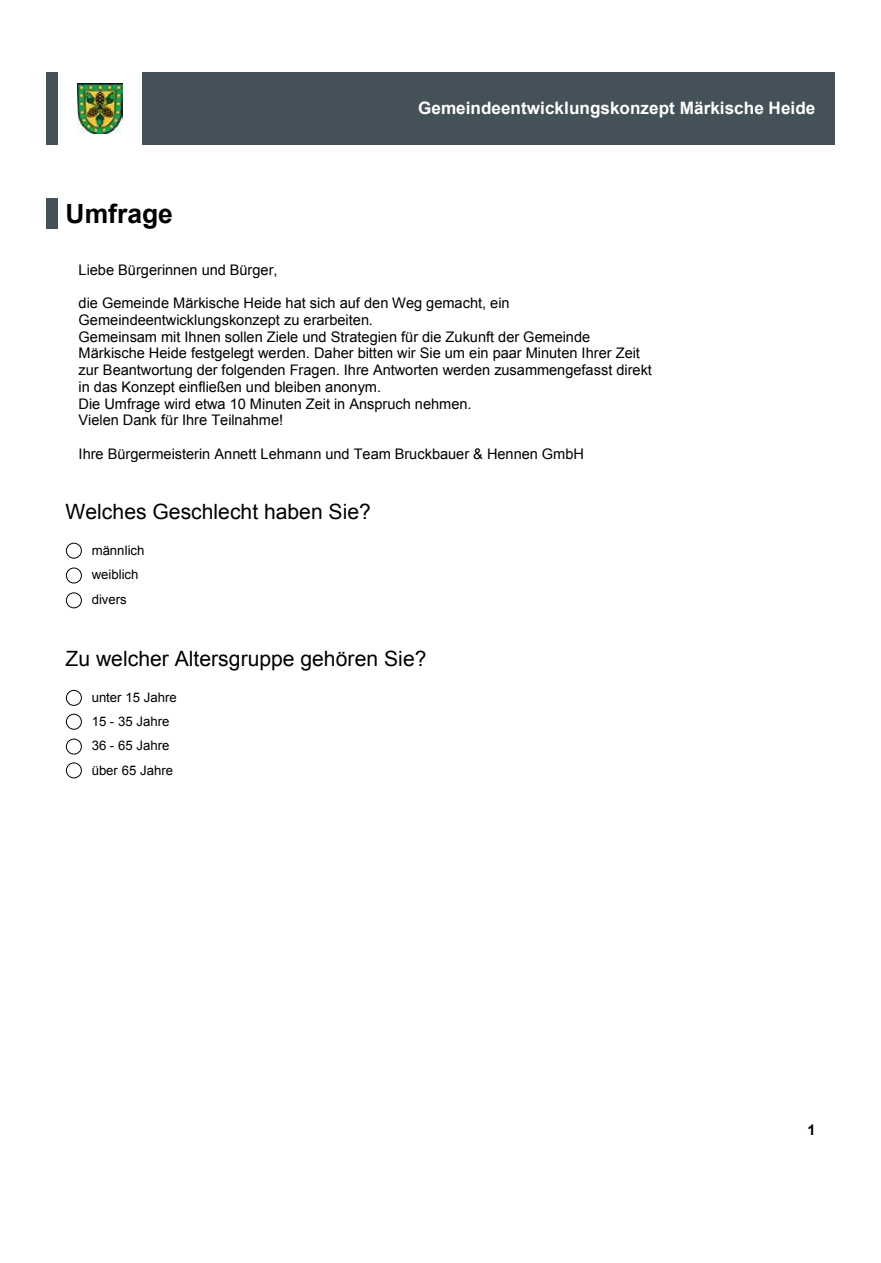
<style>
.page{position:relative;width:881px;height:1263px;background:#fff}
.page>*{position:absolute;margin:0;border:0;box-sizing:border-box;transform-origin:0 0}
.t1{font:700 26.55px "Rddtgb Arial";color:#000}
.t2{font:21.15px "Sbpmvt Arial";color:#000}
.t3{font:700 17.1px "Rddtgb Arial";color:#fff}
.t4{font:14.55px/16.6px "Sbpmvt Arial";color:#000}
.t5{font:700 14.55px "Rddtgb Arial";color:#000}
.t6{font:13.2px/24.3px "Sbpmvt Arial";color:#000}
</style>
<div class="page">
<div style="left:47px;top:72px;width:11px;height:72px;background:#455158"></div>
<div style="left:142px;top:72px;width:691px;height:72px;background:#455158"></div>
<img style="left:78px;top:84px;width:44px;height:49px">
<div style="left:47px;top:198px;width:11px;height:31px;background:#455158"></div>
<div style="left:66px;top:543px;width:16px;height:16px;border:1px solid #000;border-radius:50%"></div>
<div style="left:66px;top:567px;width:16px;height:16px;border:1px solid #000;border-radius:50%"></div>
<div style="left:66px;top:592px;width:16px;height:16px;border:1px solid #000;border-radius:50%"></div>
<div style="left:66px;top:690px;width:16px;height:16px;border:1px solid #000;border-radius:50%"></div>
<div style="left:66px;top:714px;width:16px;height:16px;border:1px solid #000;border-radius:50%"></div>
<div style="left:66px;top:738px;width:16px;height:16px;border:1px solid #000;border-radius:50%"></div>
<div style="left:66px;top:762px;width:16px;height:16px;border:1px solid #000;border-radius:50%"></div>
<p class="t3" style="left:418px;top:102px;width:398px">Gemeindeentwicklungskonzept Märkische Heide</p>
<h1 class="t1" style="left:65px;top:204px;width:109px">Umfrage</h1>
<p class="t4" style="left:78px;top:263px;width:200px">Liebe Bürgerinnen und Bürger,</p>
<p class="t4" style="left:78px;top:296px;width:574px">die Gemeinde Märkische Heide hat sich auf den Weg gemacht, ein Gemeindeentwicklungskonzept zu erarbeiten.<br>Gemeinsam mit Ihnen sollen Ziele und Strategien für die Zukunft der Gemeinde Märkische Heide festgelegt werden. Daher bitten wir Sie um ein paar Minuten Ihrer Zeit zur Beantwortung der folgenden Fragen. Ihre Antworten werden zusammengefasst direkt in das Konzept einfließen und bleiben anonym.<br>Die Umfrage wird etwa 10 Minuten Zeit in Anspruch nehmen.<br>Vielen Dank für Ihre Teilnahme!</p>
<p class="t4" style="left:78px;top:447px;width:507px">Ihre Bürgermeisterin Annett Lehmann und Team Bruckbauer &amp; Hennen GmbH</p>
<h2 class="t2" style="left:65px;top:504px;width:307px">Welches Geschlecht haben Sie?</h2>
<p class="t6" style="left:92px;top:539px;width:54px;line-height:24.8px">männlich weiblich divers</p>
<h2 class="t2" style="left:65px;top:651px;width:362px">Zu welcher Altersgruppe gehören Sie?</h2>
<p class="t6" style="left:92px;top:686px;width:86px">unter 15 Jahre<br>15 - 35 Jahre<br>36 - 65 Jahre über 65 Jahre</p>
<p class="t5" style="left:807px;top:1124px;width:10px">1</p>
</div>
